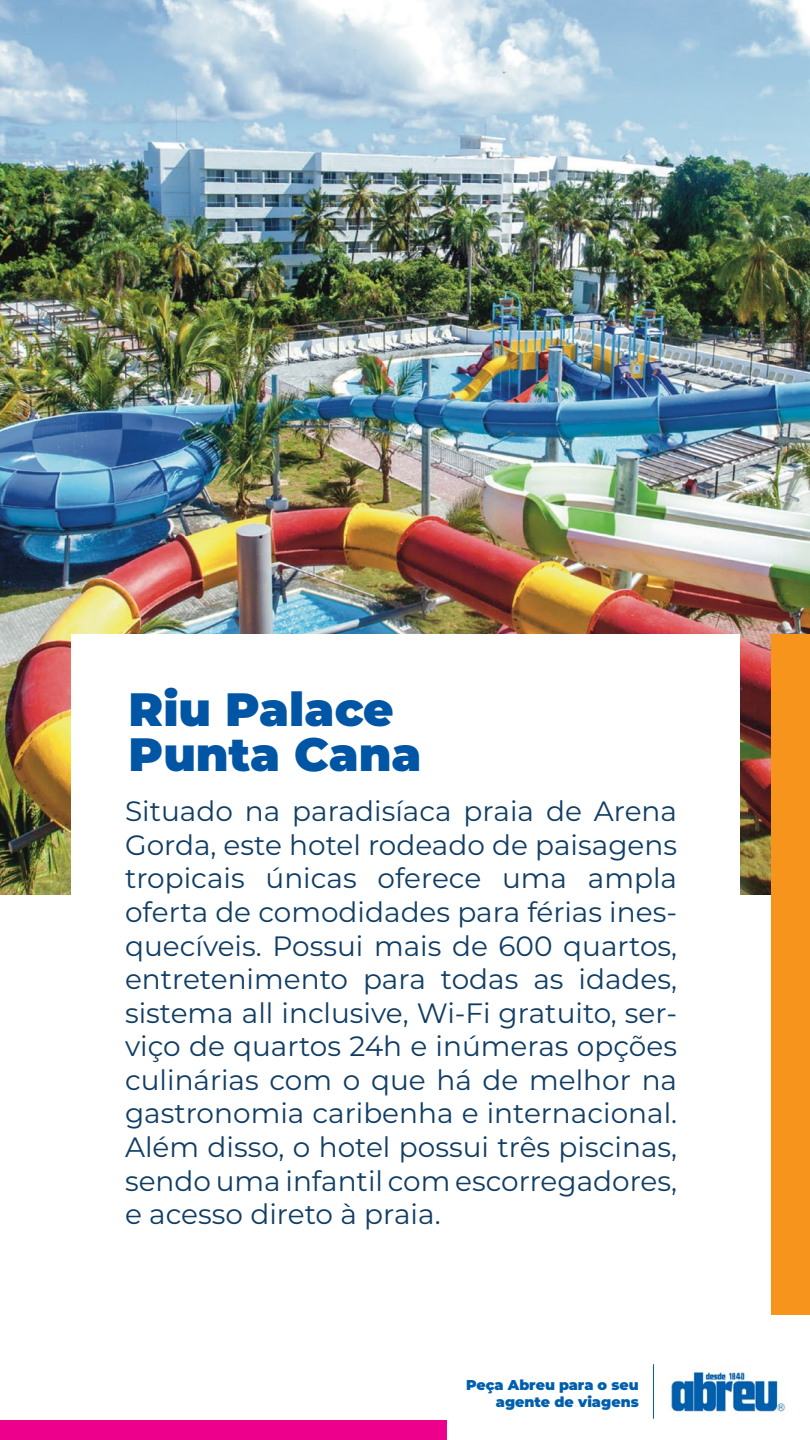
<style>
.page{position:relative;width:810px;height:1440px;background:#fff}
.page>*{position:absolute;margin:0;border:0;box-sizing:border-box;transform-origin:0 0}
.t1{font:900 46.72px/45.8px "Montserrat";color:#0056a4}
.t2{font:27.97px/33.6px "Montserrat";color:#103d64;text-align:justify}
.t3{font:900 14.25px/17.1px "Montserrat";color:#005fad;text-align:right}
</style>
<div class="page">
<img style="left:0;top:0;width:810px;height:895px">
<div style="left:0;top:1420px;width:810px;height:20px;background:#ed008c"></div>
<div style="left:71px;top:634px;width:668px;height:680px;background:#fff"></div>
<div style="left:772px;top:634px;width:38px;height:680px;background:#f7941c"></div>
<svg style="left:447px;top:1364px;width:363px;height:76px"></svg>
<img style="left:668px;top:1364px;width:120px;height:55px">
<hr style="left:653px;top:1365px;width:1px;height:53px;background:#005fad">
<h1 class="t1" style="left:129px;top:683px;width:294px">Riu Palace<br>Punta Cana</h1>
<p class="t2" style="left:125px;top:794px;width:554px">Situado na paradisíaca praia de Arena Gorda, este hotel rodeado de paisagens tropicais únicas oferece uma ampla oferta de comodidades para férias ines&shy;quecíveis. Possui mais de 600 quartos, entretenimento para todas as idades, sistema all inclusive, Wi-Fi gratuito, ser&shy;viço de quartos 24h e inúmeras opções culinárias com o que há de melhor na gastronomia caribenha e internacional.<br>Além disso, o hotel possui três piscinas, sendo uma infantil com escorregadores, e acesso direto à praia.</p>
<p class="t3" style="left:466px;top:1375px;width:174px">Peça Abreu para o seu agente de viagens</p>
</div>
